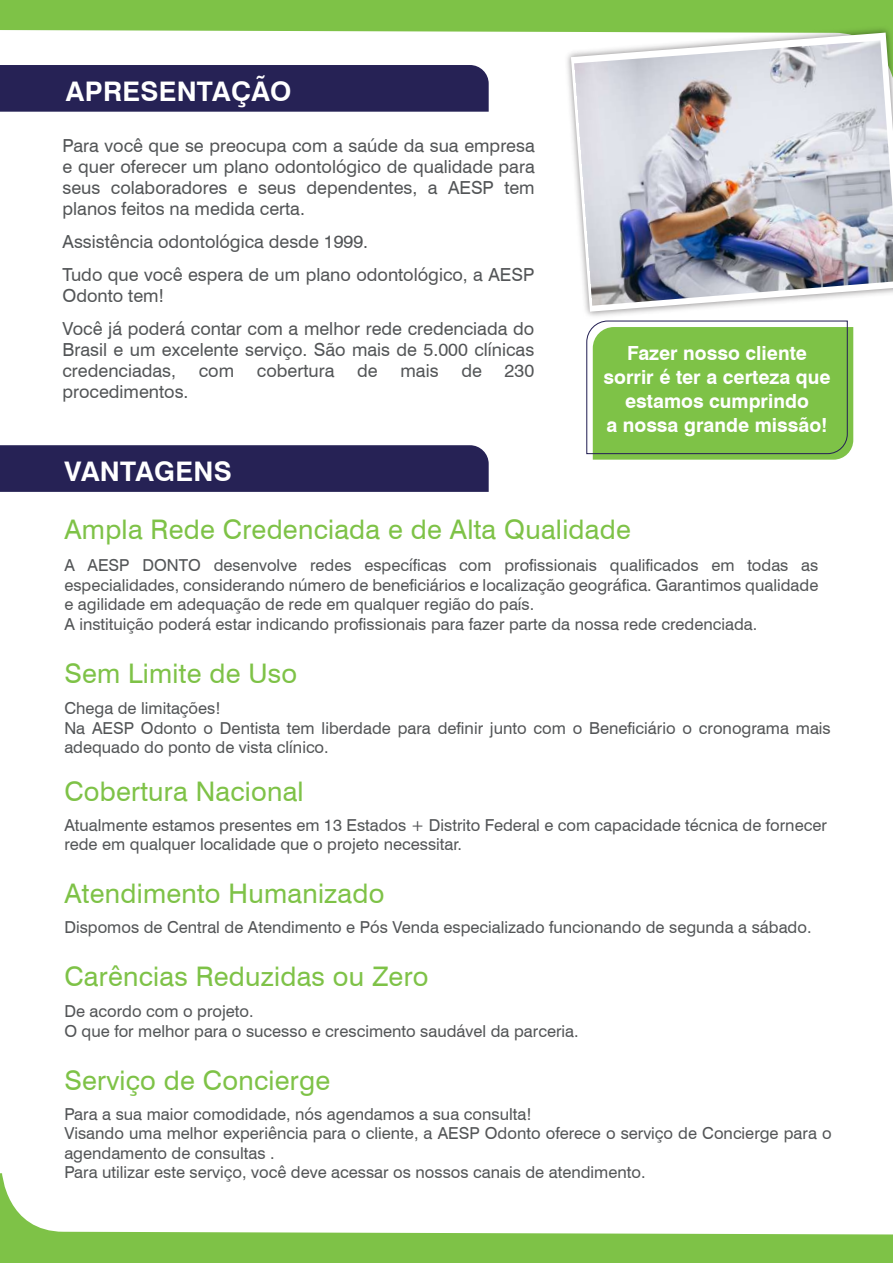
<style>
.page{position:relative;width:893px;height:1263px;background:#fff}
.page>*{position:absolute;margin:0;border:0;box-sizing:border-box;transform-origin:0 0}
.t1{font:27px "Swiss 721 BT";letter-spacing:.01em;color:#7ec247}
.t2{font:700 27px "Swiss 721 BT";letter-spacing:.01em;color:#fff}
.t3{font:700 19.5px/24px "Swiss 721 BT";color:#fff;text-align:center}
.t4{font:18px/21px "Swiss 721 BT";color:#535557}
.t5{font:16.5px/19.5px "Swiss 721 BT";color:#535557}
</style>
<div class="page">
<div style="left:0;top:92px;width:489px;height:20px;background:#262255"></div>
<div style="left:0;top:445px;width:489px;height:47px;background:#262255"></div>
<svg style="left:0;top:0;width:893px;height:92px"></svg>
<svg style="left:0;top:1173px;width:893px;height:90px"></svg>
<svg style="left:586px;top:321px;width:267px;height:139px;background:#84c153"></svg>
<img style="left:561px;top:23px;width:332px;height:298px">
<svg style="left:571px;top:33px;width:322px;height:279px"></svg>
<img style="left:574px;top:40px;width:319px;height:266px">
<h1 class="t2" style="left:66px;top:75px;width:227px">APRESENTAÇÃO</h1>
<p class="t4" style="left:63px;top:135px;width:474px;text-align:justify">Para você que se preocupa com a saúde da sua empresa e quer oferecer um plano odontológico de qualidade para seus colaboradores e seus dependentes, a AESP tem planos feitos na medida certa.</p>
<p class="t4" style="left:63px;top:225px;width:473px;line-height:33px">Assistência odontológica desde 1999.<br>Tudo que você espera de um plano odontológico, a AESP</p>
<p class="t4" style="left:63px;top:279px;width:473px;line-height:33px">Odonto tem!<br>Você já poderá contar com a melhor rede credenciada do</p>
<p class="t4" style="left:63px;top:339px;width:473px">Brasil e um excelente serviço. São mais de 5.000 clínicas credenciadas,</p>
<p class="t4" style="left:199px;top:360px;width:37px">com</p>
<p class="t4" style="left:257px;top:360px;width:79px">cobertura</p>
<p class="t4" style="left:357px;top:360px;width:22px">de</p>
<p class="t4" style="left:400px;top:360px;width:40px">mais</p>
<p class="t4" style="left:461px;top:360px;width:22px">de</p>
<p class="t4" style="left:505px;top:360px;width:31px">230</p>
<p class="t4" style="left:63px;top:381px;width:128px">procedimentos.</p>
<p class="t3" style="left:603px;top:340px;width:229px">Fazer nosso cliente sorrir é ter a certeza que estamos cumprindo<br>a nossa grande missão!</p>
<h1 class="t2" style="left:64px;top:455px;width:169px">VANTAGENS</h1>
<h1 class="t1" style="left:64px;top:512px;width:568px">Ampla Rede Credenciada e de Alta Qualidade</h1>
<p class="t5" style="left:64px;top:555px;width:755px">A AESP DONTO desenvolve redes específicas com profissionais qualificados em todas as especialidades, considerando número de beneficiários e localização geográfica. Garantimos qualidade e agilidade em adequação de rede em qualquer região do país.<br>A instituição poderá estar indicando profissionais para fazer parte da nossa rede credenciada.</p>
<h1 class="t1" style="left:64px;top:657px;width:234px">Sem Limite de Uso</h1>
<p class="t5" style="left:64px;top:698px;width:768px">Chega de limitações!<br>Na AESP Odonto o Dentista tem liberdade para definir junto com o Beneficiário o cronograma mais adequado do ponto de vista clínico.</p>
<h1 class="t1" style="left:64px;top:775px;width:241px">Cobertura Nacional</h1>
<p class="t5" style="left:64px;top:815px;width:764px">Atualmente estamos presentes em 13 Estados + Distrito Federal e com capacidade técnica de fornecer rede em qualquer localidade que o projeto necessitar.</p>
<h1 class="t1" style="left:64px;top:877px;width:322px">Atendimento Humanizado</h1>
<p class="t5" style="left:64px;top:917px;width:749px">Dispomos de Central de Atendimento e Pós Venda especializado funcionando de segunda a sábado.</p>
<h1 class="t1" style="left:64px;top:960px;width:366px">Carências Reduzidas ou Zero</h1>
<p class="t5" style="left:64px;top:1002px;width:516px">De acordo com o projeto.<br>O que for melhor para o sucesso e crescimento saudável da parceria.</p>
<h1 class="t1" style="left:64px;top:1064px;width:267px">Serviço de Concierge</h1>
<p class="t5" style="left:64px;top:1104px;width:769px">Para a sua maior comodidade, nós agendamos a sua consulta!<br>Visando uma melhor experiência para o cliente, a AESP Odonto oferece o serviço de Concierge para o agendamento de consultas .<br>Para utilizar este serviço, você deve acessar os nossos canais de atendimento.</p>
</div>
